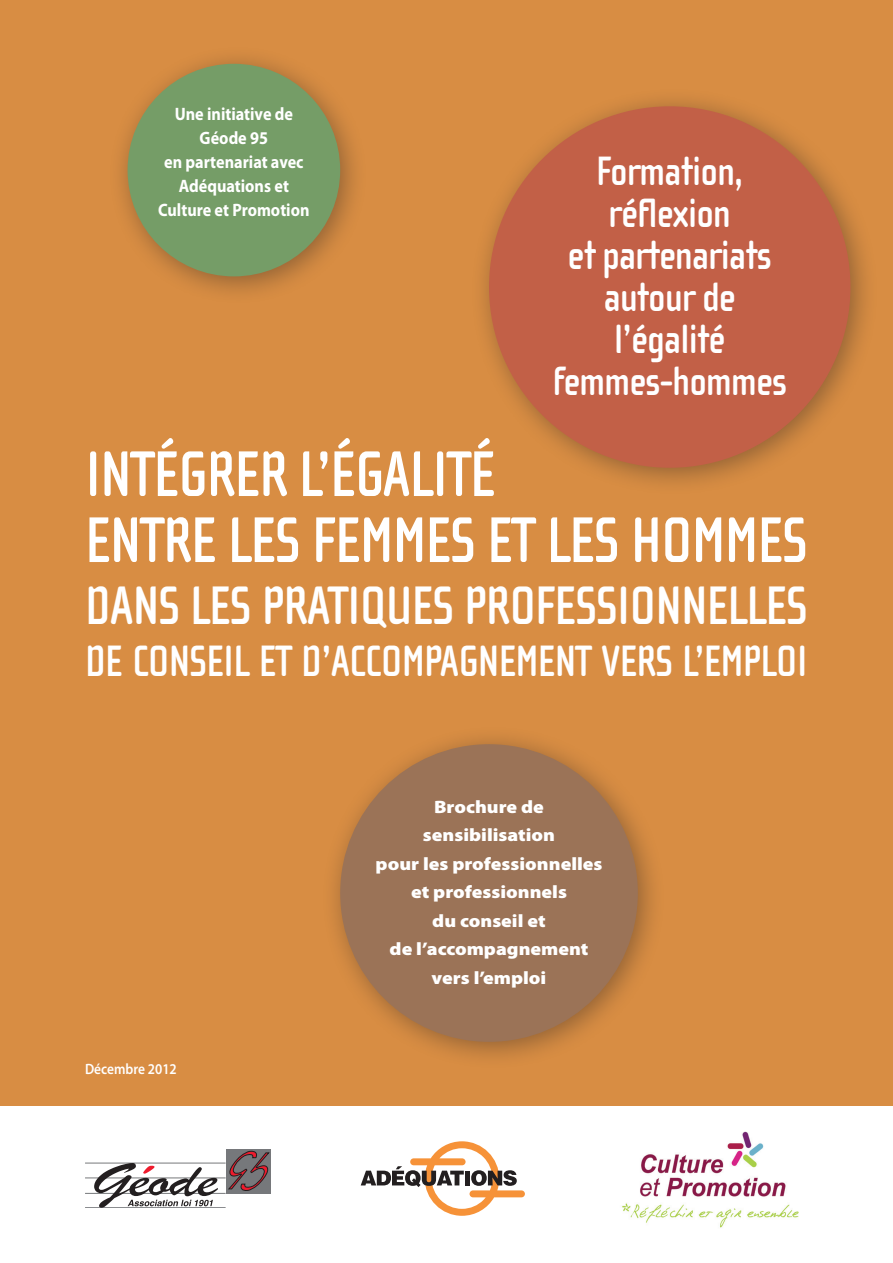
<style>
.page{position:relative;width:893px;height:1263px;background:#fff}
.page>*{position:absolute;margin:0;border:0;box-sizing:border-box;transform-origin:0 0}
.Grand_Titre{font:700 66px "Cholla Sans";letter-spacing:-.02em;color:#fff;scale:.9 1}
.Grand_Titre-2{font:700 55.5px "Cholla Sans";letter-spacing:-.02em;color:#fff;scale:.9 1}
.Grand_Titre-3{font:700 45px "Cholla Sans";letter-spacing:-.02em;color:#fff;scale:.9 1}
.Titre{font:700 42px "Cholla Sans";letter-spacing:-.02em;color:#fff;scale:.9 1}
.Inter{font:900 18px "Myriad Pro";color:#fff;scale:1.1 1}
.Texte{font:700 18px "Myriad Pro";color:#fff;scale:.9 1}
.Texte-2{font:600 15px "Myriad Pro";color:#fff;scale:.9 1}
</style>
<div class="page">
<div style="left:0;top:0;width:893px;height:1106px;background:#d88d43"></div>
<div style="left:470px;top:87px;width:408px;height:409px;background:#231f20;opacity:.4"></div>
<div style="left:489px;top:106px;width:361px;height:362px;background:#c26047;border-radius:50%"></div>
<div style="left:109px;top:45px;width:259px;height:260px;background:#231f20;opacity:.4"></div>
<div style="left:128px;top:64px;width:212px;height:212px;background:#759d67;border-radius:50%"></div>
<div style="left:321px;top:725px;width:345px;height:345px;background:#231f20;opacity:.4"></div>
<div style="left:340px;top:744px;width:298px;height:298px;background:#9b7357;border-radius:50%"></div>
<hr style="left:85px;top:1163px;width:141px;height:1px;background:#76787b">
<hr style="left:85px;top:1178px;width:141px;height:1px;background:#76787b">
<hr style="left:85px;top:1193px;width:141px;height:1px;background:#76787b">
<hr style="left:85px;top:1207px;width:141px;height:1px;background:#76787b">
<svg style="left:94px;top:1163px;width:124px;height:45px"></svg>
<div style="left:227px;top:1149px;width:44px;height:45px;background:#76787b"></div>
<svg style="left:226px;top:1151px;width:44px;height:40px"></svg>
<svg style="left:361px;top:1141px;width:164px;height:75px"></svg>
<img style="left:622px;top:1131px;width:177px;height:97px">
<p class="Texte" style="left:175px;top:104px;width:133px">Une initiative de</p>
<p class="Texte" style="left:200px;top:128px;width:78px">Géode 95</p>
<p class="Texte" style="left:164px;top:152px;width:156px">en partenariat avec</p>
<p class="Texte" style="left:179px;top:176px;width:124px">Adéquations et</p>
<p class="Texte" style="left:158px;top:200px;width:170px">Culture et Promotion</p>
<p class="Titre" style="left:596px;top:148px;width:165px">Formation,</p>
<p class="Titre" style="left:609px;top:190px;width:137px">réflexion</p>
<p class="Titre" style="left:568px;top:232px;width:228px">et partenariats</p>
<p class="Titre" style="left:604px;top:274px;width:148px">autour de</p>
<p class="Titre" style="left:614px;top:316px;width:125px">l’égalité</p>
<p class="Titre" style="left:552px;top:358px;width:262px">femmes-hommes</p>
<p class="Grand_Titre" style="left:85px;top:438px;width:458px">INTÉGRER L’ÉGALITÉ</p>
<p class="Grand_Titre" style="left:85px;top:504px;width:805px">ENTRE LES FEMMES ET LES HOMMES</p>
<p class="Grand_Titre-2" style="left:85px;top:575px;width:805px">DANS LES PRATIQUES PROFESSIONNELLES</p>
<p class="Grand_Titre-3" style="left:85px;top:636px;width:805px">DE CONSEIL ET D’ACCOMPAGNEMENT VERS L’EMPLOI</p>
<p class="Texte-2" style="left:85px;top:1061px;width:104px">Décembre 2012</p>
<p class="Inter" style="left:434px;top:797px;width:101px">Brochure de</p>
<p class="Inter" style="left:423px;top:825px;width:122px">sensibilisation</p>
<p class="Inter" style="left:375px;top:854px;width:208px">pour les professionnelles</p>
<p class="Inter" style="left:411px;top:882px;width:143px">et professionnels</p>
<p class="Inter" style="left:432px;top:911px;width:105px">du conseil et</p>
<p class="Inter" style="left:390px;top:939px;width:182px">de l’accompagnement</p>
<p class="Inter" style="left:432px;top:968px;width:106px">vers l’emploi</p>
</div>
